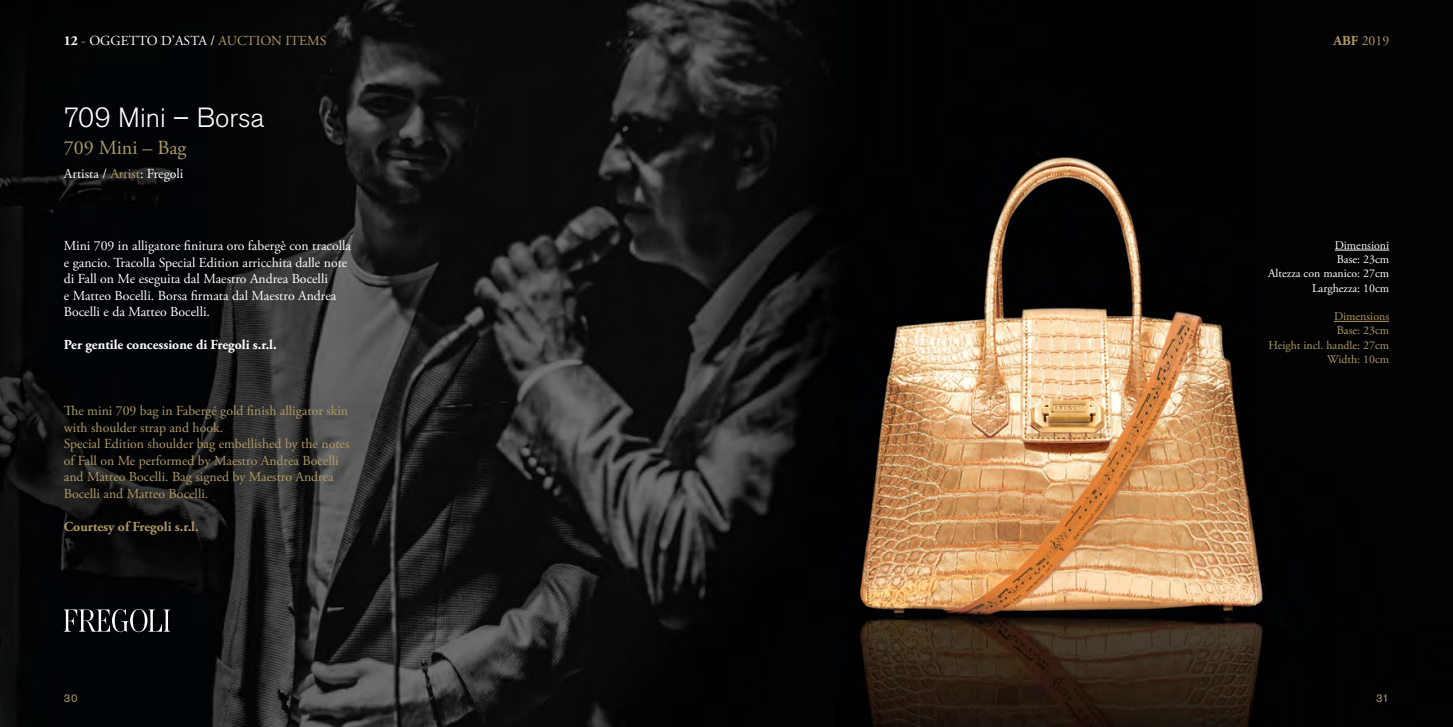
<style>
.page{position:relative;width:1453px;height:727px;background:#fff}
.page>*{position:absolute;margin:0;border:0;box-sizing:border-box;transform-origin:0 0}
.t1{font:300 27.5px "Akzidenz Grotesk BE";color:#fff}
.t2{font:20px "Adobe Garamond Pro";color:#ae9a64}
.t3{font:13.75px/16.5px "Adobe Garamond Pro";color:#fff}
.t4{font:13.75px/16.5px "Adobe Garamond Pro";color:#ae9a64}
.t5{font:700 13.75px "Adobe Garamond Pro";color:#fff}
.t6{font:700 13.75px "Adobe Garamond Pro";color:#ae9a64}
.t7{font:11.88px/14.2px "Adobe Garamond Pro";color:#fff;text-align:right}
.t8{font:11.88px/14.2px "Adobe Garamond Pro";color:#ae9a64;text-align:right}
.t9{font:11.25px "Akzidenz Grotesk BE";color:#ae9a64}
.s1{font-weight:700}
.s2{color:#ae9a64}
</style>
<div class="page">
<img style="left:0;top:0;width:1453px;height:726px">
<hr style="left:1335px;top:250px;width:54px;height:1px;background:#fff">
<hr style="left:1334px;top:321px;width:55px;height:1px;background:#ae9a64">
<svg style="left:64px;top:609px;width:106px;height:23px;background:#414345"></svg>
<p class="t3" style="left:64px;top:33px;width:264px"><span class="s1">12</span> <span class="s2">-</span> OGGETTO D’ASTA / <span class="s2">AUCTION ITEMS</span></p>
<h1 class="t1" style="left:64px;top:102px;width:202px">709 Mini – Borsa</h1>
<h2 class="t2" style="left:64px;top:136px;width:124px">709 Mini – Bag</h2>
<p class="t3" style="left:64px;top:166px;width:121px">Artista / <span class="s2">Artist</span>: Fregoli</p>
<p class="t3" style="left:64px;top:238px;width:289px">Mini 709 in alligatore finitura oro fabergè con tracolla e gancio. Tracolla Special Edition arricchita dalle note di Fall on Me eseguita dal Maestro Andrea Bocelli<br>e Matteo Bocelli. Borsa firmata dal Maestro Andrea Bocelli e da Matteo Bocelli.</p>
<p class="t5" style="left:64px;top:337px;width:214px">Per gentile concessione di Fregoli s.r.l.</p>
<p class="t4" style="left:64px;top:403px;width:287px">The mini 709 bag in Fabergé gold finish alligator skin with shoulder strap and hook.<br>Special Edition shoulder bag embellished by the notes of Fall on Me performed by Maestro Andrea Bocelli and Matteo Bocelli. Bag signed by Maestro Andrea Bocelli and Matteo Bocelli.</p>
<p class="t6" style="left:64px;top:518px;width:136px">Courtesy of Fregoli s.r.l.</p>
<p class="t4" style="left:1333px;top:33px;width:57px"><span class="s1">ABF</span> 2019</p>
<p class="t7" style="left:1268px;top:238px;width:123px">Dimensioni<br>Base: 23cm<br>Altezza con manico: 27cm<br>Larghezza: 10cm</p>
<p class="t8" style="left:1268px;top:309px;width:122px">Dimensions<br>Base: 23cm<br>Height incl. handle: 27cm<br>Width: 10cm</p>
<p class="t9" style="left:64px;top:690px;width:15px">30</p>
<p class="t9" style="left:1376px;top:690px;width:15px">31</p>
</div>
